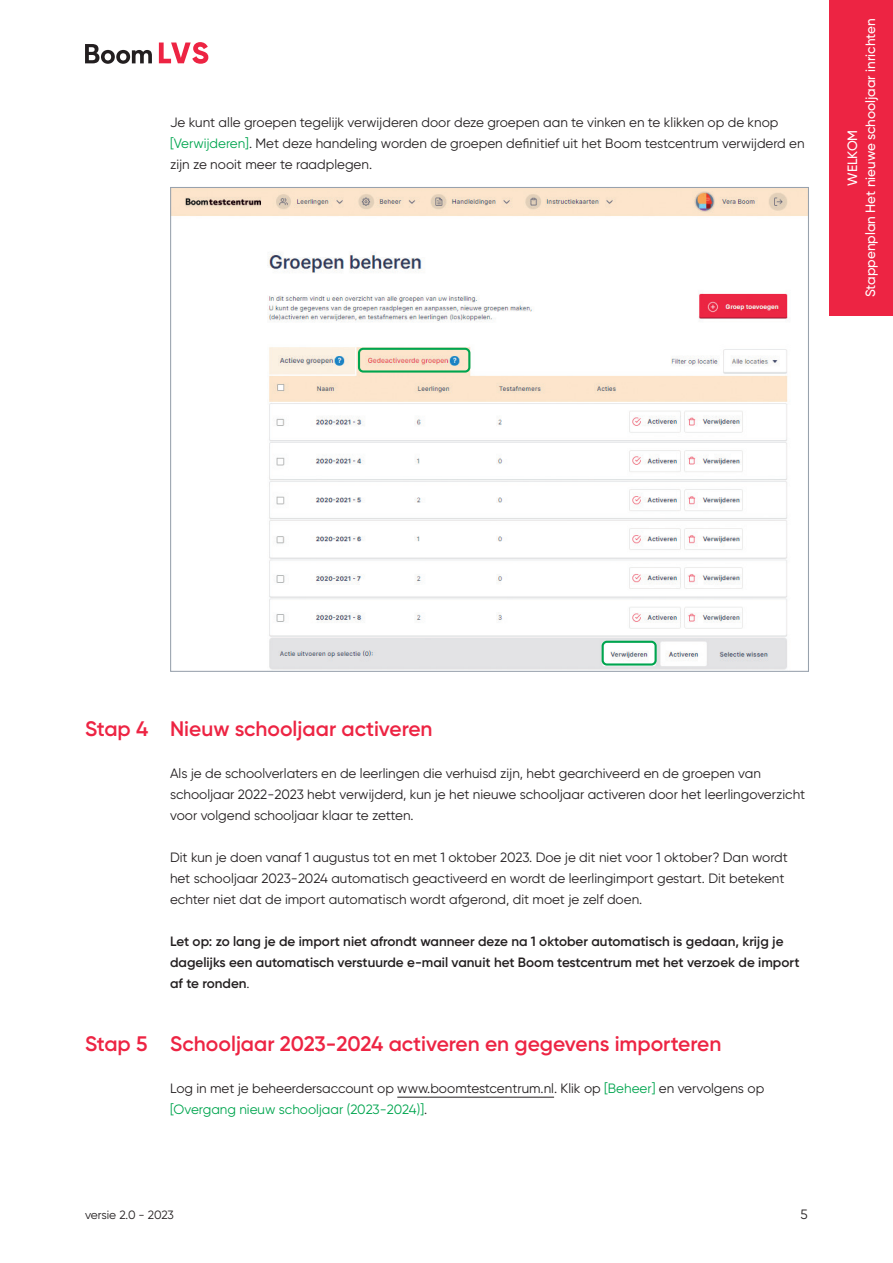
<style>
.page{position:relative;width:893px;height:1263px;background:#fff}
.page>*{position:absolute;margin:0;border:0;box-sizing:border-box;transform-origin:0 0}
.t1{font:600 21px "Gilroy";color:#ed2443}
.t2{font:13.5px/21px "Gilroy";color:#231f20}
.t3{font:600 13.5px/21px "Gilroy";color:#231f20}
.t4{font:500 13.5px/18px "Gilroy";color:#fff;text-align:center}
.t5{font:12px "Gilroy";letter-spacing:-.01em;color:#231f20}
.s1{color:#00a54f}
.s2{font-weight:400}
</style>
<div class="page">
<hr style="left:397px;top:1097px;width:157px;height:1px;background:#231f20">
<img style="left:172px;top:189px;width:635px;height:481px">
<div style="left:602px;top:641px;width:55px;height:24px;border:2px solid #00a54f;border-radius:4px"></div>
<div style="left:358px;top:348px;width:112px;height:25px;border:2px solid #00a54f;border-radius:4px"></div>
<div style="left:829px;top:0;width:64px;height:316px;background:#ed2443"></div>
<svg style="left:85px;top:44px;width:67px;height:20px"></svg>
<svg style="left:159px;top:42px;width:49px;height:22px"></svg>
<p class="t2" style="left:170px;top:111px;width:636px">Je kunt alle groepen tegelijk verwijderen door deze groepen aan te vinken en te klikken op de knop <span class="s1">[Verwijderen]</span>. Met deze handeling worden de groepen definitief uit het Boom testcentrum verwijderd en zijn ze nooit meer te raadplegen.</p>
<p class="t4" style="left:843px;top:297px;width:280px;rotate:-90deg">WELKOM<br>Stappenplan Het nieuwe schooljaar inrichten</p>
<h1 class="t1" style="left:85px;top:715px;width:349px">Stap 4 Nieuw schooljaar activeren</h1>
<p class="t2" style="left:170px;top:762px;width:637px">Als je de schoolverlaters en de leerlingen die verhuisd zijn, hebt gearchiveerd en de groepen van schooljaar 2022-2023 hebt verwijderd, kun je het nieuwe schooljaar activeren door het leerlingoverzicht voor volgend schooljaar klaar te zetten.</p>
<p class="t2" style="left:170px;top:846px;width:619px">Dit kun je doen vanaf 1 augustus tot en met 1 oktober 2023. Doe je dit niet voor 1 oktober? Dan wordt het schooljaar 2023-2024 automatisch geactiveerd en wordt de leerlingimport gestart. Dit betekent echter niet dat de import automatisch wordt afgerond, dit moet je zelf doen.</p>
<p class="t3" style="left:170px;top:930px;width:631px">Let op: zo lang je de import niet afrondt wanneer deze na 1 oktober automatisch is gedaan, krijg je dagelijks een automatisch verstuurde e-mail vanuit het Boom testcentrum met het verzoek de import af te ronden<span class="s2">.</span></p>
<h1 class="t1" style="left:85px;top:1030px;width:638px">Stap 5 Schooljaar 2023-2024 activeren en gegevens importeren</h1>
<p class="t2" style="left:170px;top:1077px;width:596px">Log in met je beheerdersaccount op www.boomtestcentrum.nl. Klik op <span class="s1">[Beheer]</span> en vervolgens op <span class="s1">[Overgang nieuw schooljaar (2023-2024)]</span>.</p>
<p class="t5" style="left:85px;top:1207px;width:90px">versie 2.0 - 2023</p>
<p class="t2" style="left:801px;top:1203px;width:9px">5</p>
</div>
